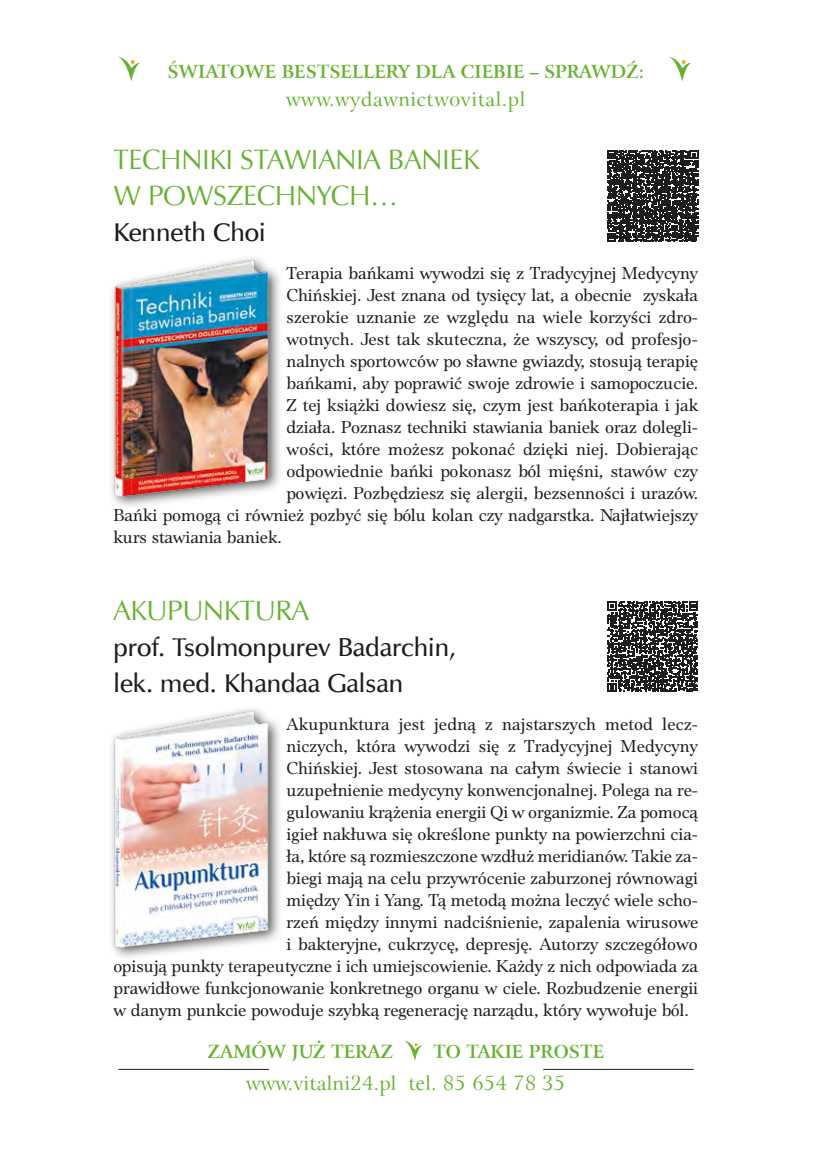
<style>
.page{position:relative;width:823px;height:1163px;background:#fff}
.page>*{position:absolute;margin:0;border:0;box-sizing:border-box;transform-origin:0 0}
.t1{font:28px/36px "Zapf Humnst EU";letter-spacing:-.01em;color:#65b32e}
.t2{font:26px/36px "Zapf Humnst Dm EU";color:#1d1d1b}
.t3{font:20px "Arrus EU";letter-spacing:.02em;color:#65b32e}
.t4{font:18px "Platea TTEFN";color:#1d1d1b}
.t5{font:700 18px "Arrus EU";color:#65b32e}
</style>
<div class="page">
<div style="left:109px;top:255px;width:173px;height:254px;background:#1d1d1b;opacity:.75"></div>
<img style="left:113px;top:259px;width:156px;height:237px">
<div style="left:109px;top:705px;width:173px;height:255px;background:#1d1d1b;opacity:.75"></div>
<img style="left:113px;top:710px;width:156px;height:237px">
<svg style="left:607px;top:601px;width:90px;height:91px"></svg>
<svg style="left:607px;top:151px;width:90px;height:90px"></svg>
<svg style="left:669px;top:57px;width:21px;height:24px"></svg>
<svg style="left:118px;top:57px;width:22px;height:24px"></svg>
<svg style="left:404px;top:1040px;width:18px;height:19px"></svg>
<hr style="left:118px;top:1068px;width:151px;height:1px;background:#1d1d1b">
<hr style="left:543px;top:1068px;width:150px;height:1px;background:#1d1d1b">
<p class="t5" style="left:167px;top:60px;width:478px">ŚWIATOWE BESTSELLERY DLA CIEBIE – SPRAWDŹ:</p>
<p class="t3" style="left:286px;top:86px;width:240px">www.wydawnictwovital.pl</p>
<h1 class="t1" style="left:113px;top:142px;width:367px">TECHNIKI STAWIANIA BANIEK<br>W POWSZECHNYCH…</h1>
<h2 class="t2" style="left:113px;top:215px;width:154px">Kenneth Choi</h2>
<p class="t4" style="left:286px;top:263px;width:413px">Terapia bańkami wywodzi się z Tradycyjnej Medycyny</p>
<p class="t4" style="left:286px;top:285px;width:413px">Chińskiej. Jest znana od tysięcy lat, a obecnie zyskała</p>
<p class="t4" style="left:286px;top:307px;width:413px">szerokie uznanie ze względu na wiele korzyści zdro-</p>
<p class="t4" style="left:286px;top:329px;width:413px">wotnych. Jest tak skuteczna, że wszyscy, od profesjo-</p>
<p class="t4" style="left:286px;top:351px;width:413px">nalnych sportowców po sławne gwiazdy, stosują terapię</p>
<p class="t4" style="left:286px;top:373px;width:413px">bańkami, aby poprawić swoje zdrowie i samopoczucie.</p>
<p class="t4" style="left:286px;top:395px;width:413px">Z tej książki dowiesz się, czym jest bańkoterapia i jak</p>
<p class="t4" style="left:286px;top:417px;width:413px">działa. Poznasz techniki stawiania baniek oraz dolegli-</p>
<p class="t4" style="left:286px;top:439px;width:413px">wości, które możesz pokonać dzięki niej. Dobierając</p>
<p class="t4" style="left:286px;top:461px;width:412px">odpowiednie bańki pokonasz ból mięśni, stawów czy</p>
<p class="t4" style="left:286px;top:483px;width:413px">powięzi. Pozbędziesz się alergii, bezsenności i urazów.</p>
<p class="t4" style="left:113px;top:505px;width:585px">Bańki pomogą ci również pozbyć się bólu kolan czy nadgarstka. Najłatwiejszy</p>
<p class="t4" style="left:113px;top:527px;width:170px">kurs stawiania baniek.</p>
<h1 class="t1" style="left:113px;top:592px;width:197px">AKUPUNKTURA</h1>
<h2 class="t2" style="left:113px;top:630px;width:344px">prof. Tsolmonpurev Badarchin, lek. med. Khandaa Galsan</h2>
<p class="t4" style="left:286px;top:714px;width:413px">Akupunktura jest jedną z najstarszych metod lecz-</p>
<p class="t4" style="left:286px;top:736px;width:413px">niczych, która wywodzi się z Tradycyjnej Medycyny</p>
<p class="t4" style="left:286px;top:758px;width:413px">Chińskiej. Jest stosowana na całym świecie i stanowi</p>
<p class="t4" style="left:286px;top:780px;width:413px">uzupełnienie medycyny konwencjonalnej. Polega na re-</p>
<p class="t4" style="left:286px;top:802px;width:413px">gulowaniu krążenia energii Qi w organizmie. Za pomocą</p>
<p class="t4" style="left:286px;top:824px;width:413px">igieł nakłuwa się określone punkty na powierzchni cia-</p>
<p class="t4" style="left:286px;top:846px;width:413px">ła, które są rozmieszczone wzdłuż meridianów. Takie za-</p>
<p class="t4" style="left:286px;top:868px;width:413px">biegi mają na celu przywrócenie zaburzonej równowagi</p>
<p class="t4" style="left:286px;top:890px;width:413px">między Yin i Yang. Tą metodą można leczyć wiele scho-</p>
<p class="t4" style="left:286px;top:912px;width:413px">rzeń między innymi nadciśnienie, zapalenia wirusowe</p>
<p class="t4" style="left:286px;top:934px;width:412px">i bakteryjne, cukrzycę, depresję. Autorzy szczegółowo</p>
<p class="t4" style="left:113px;top:956px;width:585px">opisują punkty terapeutyczne i ich umiejscowienie. Każdy z nich odpowiada za</p>
<p class="t4" style="left:113px;top:978px;width:585px">prawidłowe funkcjonowanie konkretnego organu w ciele. Rozbudzenie energii</p>
<p class="t4" style="left:113px;top:1000px;width:576px">w danym punkcie powoduje szybką regenerację narządu, który wywołuje ból.</p>
<p class="t5" style="left:207px;top:1040px;width:137px">ZAMÓW JUŻ TERA</p>
<p class="t5" style="left:380px;top:1040px;width:14px">Z</p>
<p class="t5" style="left:433px;top:1040px;width:109px">TO TAKIEPROSTE</p>
<p class="t3" style="left:246px;top:1070px;width:320px">www.vitalni24.pl tel. 85 654 78 35</p>
</div>
